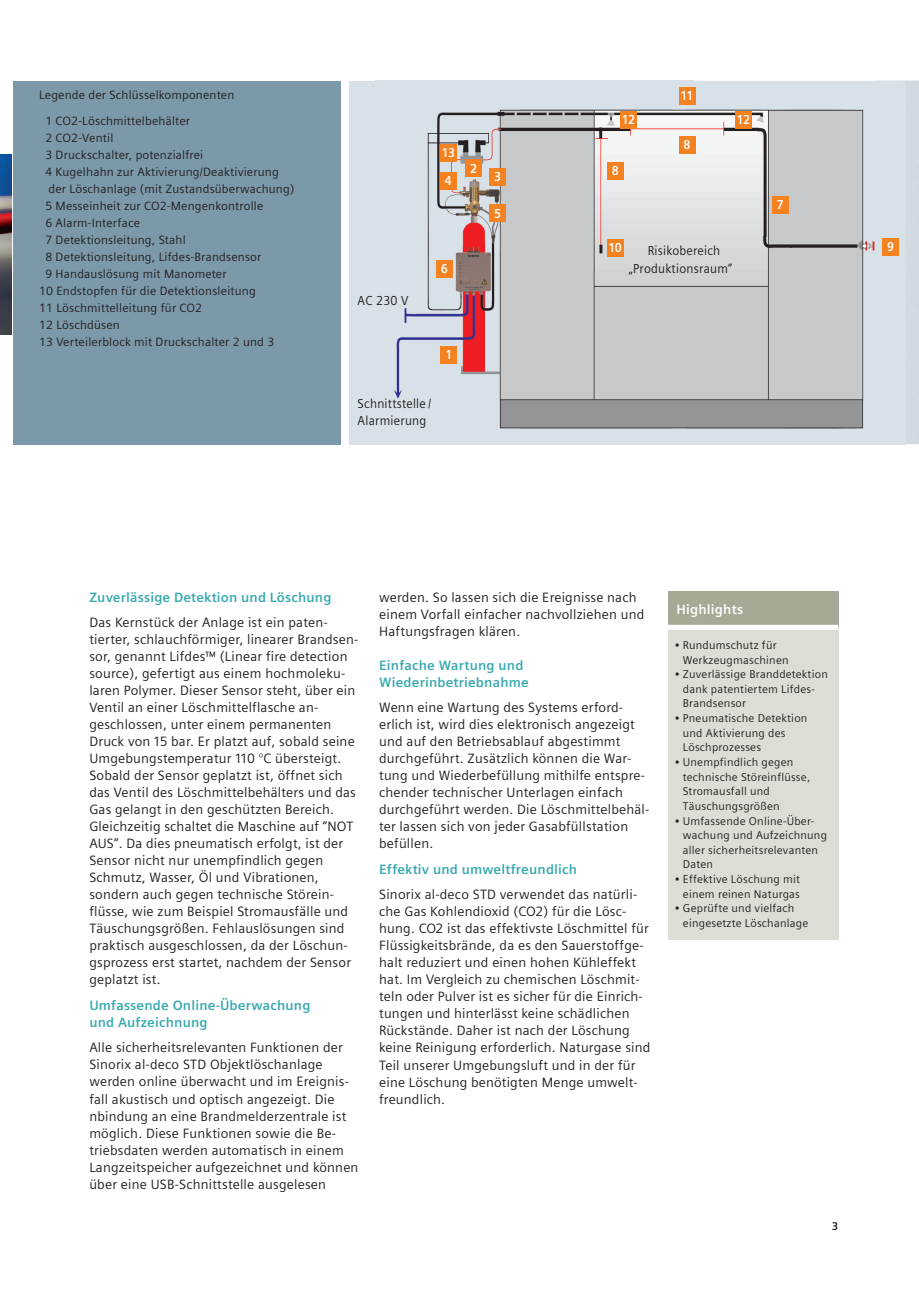
<style>
.page{position:relative;width:919px;height:1289px;background:#fff}
.page>*{position:absolute;margin:0;border:0;box-sizing:border-box;transform-origin:0 0}
._04__Body_text_headl{font:13.5px/17px "Siemens Sans";letter-spacing:.015em;color:#231f20}
._04__Body_text__9pt{font:13.5px/17px "Siemens Sans";letter-spacing:.015em;color:#231f20}
._04__Body_text_headl-2{font:700 13.5px/17px "Siemens Sans";letter-spacing:.015em;color:#36a9af}
._04__Body_text__9pt-2{font:700 13.5px/17px "Siemens Sans";letter-spacing:.015em;color:#36a9af}
.D__04__Copy___9pt_4m{font:700 13.5px "Siemens Sans";letter-spacing:.015em;color:#fff}
.t1{font:13.05px/17.2px "Siemens Sans OT";letter-spacing:.02em;color:#231f20;text-align:center;scale:.94 1}
.t2{font:700 13.05px "Siemens Sans OT";letter-spacing:-.06em;color:#fff;scale:.94 1}
.D__04__Copy___9pt_4m-2{font:12px "Siemens Sans";letter-spacing:.015em;color:#231f20}
.t3{font:11.25px/14.7px "Siemens Sans";letter-spacing:.02em;color:#231f20}
._00__Header__footer{font:700 11.25px "Siemens Sans";color:#231f20}
</style>
<div class="page">
<div style="left:668px;top:591px;width:170px;height:36px;background:#a8a896"></div>
<div style="left:668px;top:624px;width:170px;height:5px;background:#babaac"></div>
<div style="left:668px;top:627px;width:170px;height:312px;background:#deddd5"></div>
<hr style="left:668px;top:625px;width:170px;height:4px;background:#fff">
<div style="left:349px;top:81px;width:556px;height:363px;background:#d8e1e7"></div>
<img style="left:905px;top:81px;width:1px;height:363px">
<img style="left:394px;top:87px;width:505px;height:342px">
<div style="left:465px;top:160px;width:16px;height:17px;background:#f58220"></div>
<div style="left:489px;top:205px;width:17px;height:17px;background:#f58220"></div>
<div style="left:436px;top:260px;width:16px;height:17px;background:#f58220"></div>
<div style="left:441px;top:346px;width:16px;height:17px;background:#f58220"></div>
<div style="left:607px;top:239px;width:16px;height:17px;background:#f58220"></div>
<div style="left:620px;top:111px;width:16px;height:18px;background:#f58220"></div>
<div style="left:735px;top:111px;width:16px;height:18px;background:#f58220"></div>
<div style="left:679px;top:88px;width:16px;height:17px;background:#f58220"></div>
<div style="left:440px;top:144px;width:16px;height:17px;background:#f58220"></div>
<div style="left:489px;top:168px;width:17px;height:17px;background:#f58220"></div>
<div style="left:440px;top:172px;width:16px;height:17px;background:#f58220"></div>
<div style="left:679px;top:137px;width:16px;height:17px;background:#f58220"></div>
<div style="left:607px;top:162px;width:16px;height:17px;background:#f58220"></div>
<div style="left:772px;top:196px;width:16px;height:17px;background:#f58220"></div>
<div style="left:882px;top:238px;width:16px;height:17px;background:#f58220"></div>
<img style="left:0;top:154px;width:12px;height:180px">
<div style="left:13px;top:81px;width:327px;height:363px;background:#7b99a9"></div>
<p class="D__04__Copy___9pt_4m-2" style="left:39px;top:89px;width:197px">Legende der Schlüsselkomponenten</p>
<p class="D__04__Copy___9pt_4m-2" style="left:45px;top:114px;width:146px">1 CO2-Löschmittelbehälter</p>
<p class="D__04__Copy___9pt_4m-2" style="left:45px;top:131px;width:69px">2 CO2-Ventil</p>
<p class="D__04__Copy___9pt_4m-2" style="left:45px;top:148px;width:159px">3 Druckschalter, potenzialfrei</p>
<p class="D__04__Copy___9pt_4m-2" style="left:45px;top:165px;width:235px">4 Kugelhahn zur Aktivierung/Deaktivierung</p>
<p class="D__04__Copy___9pt_4m-2" style="left:49px;top:182px;width:247px">der Löschanlage (mit Zustandsüberwachung)</p>
<p class="D__04__Copy___9pt_4m-2" style="left:45px;top:199px;width:219px">5 Messeinheit zur CO2-Mengenkontrolle</p>
<p class="D__04__Copy___9pt_4m-2" style="left:45px;top:216px;width:96px">6 Alarm-Interface</p>
<p class="D__04__Copy___9pt_4m-2" style="left:45px;top:233px;width:142px">7 Detektionsleitung, Stahl</p>
<p class="D__04__Copy___9pt_4m-2" style="left:45px;top:250px;width:217px">8 Detektionsleitung, Lifdes-Brandsensor</p>
<p class="D__04__Copy___9pt_4m-2" style="left:45px;top:267px;width:183px">9 Handauslösung mit Manometer</p>
<p class="D__04__Copy___9pt_4m-2" style="left:39px;top:284px;width:218px">10 Endstopfen für die Detektionsleitung</p>
<p class="D__04__Copy___9pt_4m-2" style="left:39px;top:301px;width:165px">11 Löschmittelleitung für CO2</p>
<p class="D__04__Copy___9pt_4m-2" style="left:39px;top:318px;width:82px">12 Löschdüsen</p>
<p class="D__04__Copy___9pt_4m-2" style="left:39px;top:335px;width:237px">13 Verteilerblock mit Druckschalter 2 und 3</p>
<p class="t2" style="left:441px;top:145px;width:16px">13</p>
<p class="t2" style="left:445px;top:173px;width:9px">4</p>
<p class="t2" style="left:470px;top:161px;width:9px">2</p>
<p class="t1" style="left:357px;top:291px;width:55px">AC 230 V</p>
<p class="t2" style="left:441px;top:261px;width:9px">6</p>
<p class="t2" style="left:445px;top:347px;width:9px">1</p>
<p class="t1" style="left:357px;top:395px;width:80px;text-align:left">Schnittstelle /<br>Alarmierung</p>
<p class="t2" style="left:494px;top:169px;width:9px">3</p>
<p class="t2" style="left:494px;top:206px;width:9px">5</p>
<p class="t2" style="left:680px;top:88px;width:16px">11</p>
<p class="t2" style="left:621px;top:112px;width:16px">12</p>
<p class="t2" style="left:736px;top:112px;width:16px">12</p>
<p class="t2" style="left:611px;top:163px;width:9px">8</p>
<p class="t2" style="left:683px;top:137px;width:9px">8</p>
<p class="t2" style="left:608px;top:240px;width:16px">10</p>
<p class="t1" style="left:629px;top:242px;width:111px">Risikobereich „Produktionsraum“</p>
<p class="t2" style="left:776px;top:197px;width:9px">7</p>
<p class="t2" style="left:887px;top:239px;width:9px">9</p>
<p class="_04__Body_text_headl-2" style="left:89px;top:588px;width:244px">Zuverlässige Detektion und Löschung</p>
<p class="_04__Body_text_headl" style="left:89px;top:614px;width:270px">Das Kernstück der Anlage ist ein paten&shy;tierter, schlauchförmiger, linearer Brandsen&shy;sor, genannt Lifdes™ (Linear fire detection source), gefertigt aus einem hochmoleku&shy;laren Polymer. Dieser Sensor steht, über ein Ventil an einer Löschmittelflasche an&shy;geschlossen, unter einem permanenten Druck von 15 bar. Er platzt auf, sobald seine Umgebungstemperatur 110 °C übersteigt.<br>Sobald der Sensor geplatzt ist, öffnet sich das Ventil des Löschmittelbehälters und das Gas gelangt in den geschützten Bereich.<br>Gleichzeitig schaltet die Maschine auf “NOT AUS“. Da dies pneumatisch erfolgt, ist der Sensor nicht nur unempfindlich gegen Schmutz, Wasser, Öl und Vibrationen, sondern auch gegen technische Störein&shy;flüsse, wie zum Beispiel Stromausfälle und Täuschungsgrößen. Fehlauslösungen sind praktisch ausgeschlossen, da der Löschun&shy;gsprozess erst startet, nachdem der Sensor geplatzt ist.</p>
<p class="_04__Body_text_headl-2" style="left:89px;top:996px;width:223px">Umfassende Online-Überwachung und Aufzeichnung</p>
<p class="_04__Body_text_headl" style="left:89px;top:1039px;width:270px">Alle sicherheitsrelevanten Funktionen der Sinorix al-deco STD Objektlöschanlage werden online überwacht und im Ereignis&shy;fall akustisch und optisch angezeigt. Die nbindung an eine Brandmelderzentrale ist möglich. Diese Funktionen sowie die Be&shy;triebsdaten werden automatisch in einem Langzeitspeicher aufgezeichnet und können über eine USB-Schnittstelle ausgelesen</p>
<p class="_04__Body_text_headl" style="left:379px;top:588px;width:267px">werden. So lassen sich die Ereignisse nach einem Vorfall einfacher nachvollziehen und<br>Haftungsfragen klären.</p>
<p class="_04__Body_text__9pt-2" style="left:379px;top:656px;width:151px">Einfache Wartung und<br>Wiederinbetriebnahme</p>
<p class="_04__Body_text__9pt" style="left:379px;top:699px;width:272px">Wenn eine Wartung des Systems erford&shy;erlich ist, wird dies elektronisch angezeigt und auf den Betriebsablauf abgestimmt durchgeführt. Zusätzlich können die War&shy;tung und Wiederbefüllung mithilfe entspre&shy;chender technischer Unterlagen einfach durchgeführt werden. Die Löschmittelbehäl&shy;ter lassen sich von jeder Gasabfüllstation befüllen.</p>
<p class="_04__Body_text__9pt-2" style="left:379px;top:860px;width:199px">Effektiv und umweltfreundlich</p>
<p class="_04__Body_text__9pt" style="left:379px;top:886px;width:273px">Sinorix al-deco STD verwendet das natürli&shy;che Gas Kohlendioxid (CO2) für die Lösc&shy;hung. CO2 ist das effektivste Löschmittel für Flüssigkeitsbrände, da es den Sauerstoffge&shy;halt reduziert und einen hohen Kühleffekt hat. Im Vergleich zu chemischen Löschmit&shy;teln oder Pulver ist es sicher für die Einrich&shy;tungen und hinterlässt keine schädlichen Rückstände. Daher ist nach der Löschung keine Reinigung erforderlich. Naturgase sind Teil unserer Umgebungsluft und in der für eine Löschung benötigten Menge umwelt&shy;freundlich.</p>
<p class="D__04__Copy___9pt_4m" style="left:676px;top:602px;width:68px">Highlights</p>
<p class="t3" style="left:682px;top:637px;width:107px;text-indent:-9px">• Rundumschutz für<br>Werkzeugmaschinen</p>
<p class="t3" style="left:682px;top:667px;width:146px;text-indent:-9px">• Zuverlässige Branddetektion dank patentiertem Lifdes-<br>Brandsensor</p>
<p class="t3" style="left:682px;top:711px;width:126px;text-indent:-9px">• Pneumatische Detektion und Aktivierung des<br>Löschprozesses</p>
<p class="t3" style="left:682px;top:754px;width:129px;text-indent:-9px">• Unempfindlich gegen technische Störeinflüsse,<br>Stromausfall und<br>Täuschungsgrößen</p>
<p class="t3" style="left:682px;top:813px;width:146px;text-indent:-9px">• Umfassende Online-Über&shy;wachung und Aufzeichnung aller sicherheitsrelevanten<br>Daten</p>
<p class="t3" style="left:674px;top:871px;width:127px;text-align:right">• Effektive Löschung mit einem reinen Naturgas</p>
<p class="t3" style="left:682px;top:901px;width:127px;text-indent:-9px">• Geprüfte und vielfach eingesetzte Löschanlage</p>
<p class="_00__Header__footer" style="left:832px;top:1219px;width:8px">3</p>
</div>
